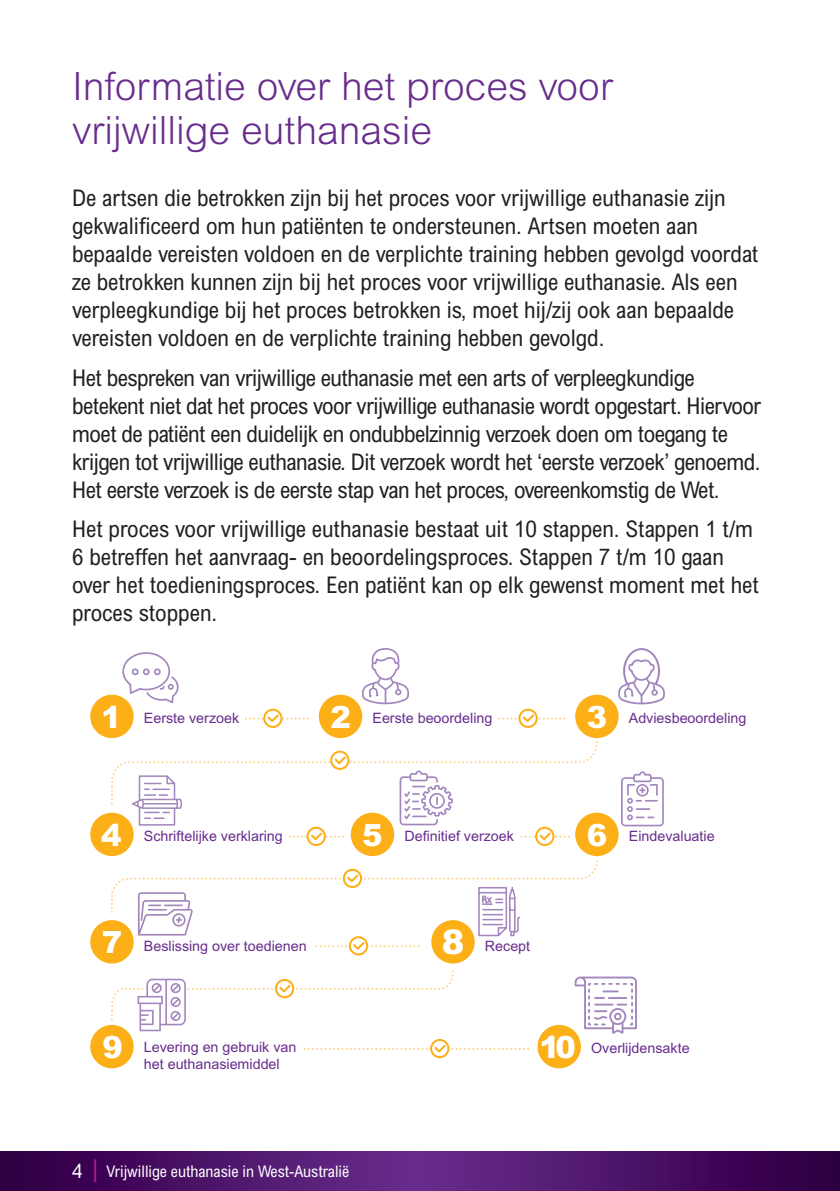
<style>
.page{position:relative;width:840px;height:1191px;background:#fff}
.page>*{position:absolute;margin:0;border:0;box-sizing:border-box;transform-origin:0 0}
.t1{font:300 39px/44px "Arial MT Std";color:#682c8d}
.t2{font:900 34px "Arial MT Std";color:#fff}
.t3{font:condensed 23px/28px "Arial MT Std";color:#231f20}
.t4{font:condensed 23px/28px "Arial MT Std";letter-spacing:-.02em;color:#231f20}
.t5{font:condensed 16px "Arial MT Std";color:#fff}
.t6{font:14.2px/17.2px "Arial MT Std";color:#682c8d}
.s1{font-weight:900;font-size:30.6px;color:#fff}
.s2{font-size:20px}
.s3{font-stretch:normal;font-size:24px;color:#aa218e}
</style>
<div class="page">
<svg style="left:0;top:1151px;width:839px;height:40px;background:#4b1267"></svg>
<svg style="left:362px;top:648px;width:47px;height:56px"></svg>
<div style="left:90px;top:694px;width:44px;height:44px;background:#fcaf17;border-radius:50%"></div>
<svg style="left:122px;top:652px;width:56px;height:51px"></svg>
<div style="left:318px;top:694px;width:44px;height:44px;background:#fcaf17;border-radius:50%"></div>
<div style="left:575px;top:694px;width:43px;height:44px;background:#fcaf17;border-radius:50%"></div>
<svg style="left:621px;top:771px;width:42px;height:55px"></svg>
<div style="left:263px;top:708px;width:19px;height:20px;border:2px solid #fcaf17;border-radius:50%"></div>
<svg style="left:246px;top:712px;width:63px;height:12px"></svg>
<div style="left:518px;top:708px;width:19px;height:20px;border:2px solid #fcaf17;border-radius:50%"></div>
<svg style="left:499px;top:712px;width:66px;height:12px"></svg>
<svg style="left:618px;top:648px;width:46px;height:56px"></svg>
<div style="left:90px;top:812px;width:44px;height:44px;background:#fcaf17;border-radius:50%"></div>
<div style="left:350px;top:812px;width:44px;height:44px;background:#fcaf17;border-radius:50%"></div>
<div style="left:575px;top:812px;width:43px;height:44px;background:#fcaf17;border-radius:50%"></div>
<div style="left:535px;top:826px;width:19px;height:20px;border:2px solid #fcaf17;border-radius:50%"></div>
<div style="left:306px;top:826px;width:19px;height:20px;border:2px solid #fcaf17;border-radius:50%"></div>
<div style="left:90px;top:920px;width:44px;height:43px;background:#fcaf17;border-radius:50%"></div>
<div style="left:90px;top:1025px;width:44px;height:43px;background:#fcaf17;border-radius:50%"></div>
<svg style="left:110px;top:742px;width:488px;height:100px"></svg>
<svg style="left:110px;top:861px;width:526px;height:208px"></svg>
<h1 class="t1" style="left:72px;top:65px;width:542px">Informatie over het proces voor vrijwillige euthanasie</h1>
<p class="t3" style="left:72px;top:184px;width:687px">De artsen die betrokken zijn bij het proces voor vrijwillige euthanasie zijn gekwalificeerd om hun patiënten te ondersteunen. Artsen moeten aan bepaalde vereisten voldoen en de verplichte training hebben gevolgd voordat ze betrokken kunnen zijn bij het proces voor vrijwillige euthanasie. Als een verpleegkundige bij het proces betrokken is, moet hij/zij ook aan bepaalde vereisten voldoen en de verplichte training hebben gevolgd.</p>
<p class="t4" style="left:72px;top:363px;width:690px">Het bespreken van vrijwillige euthanasie met een arts of verpleegkundige betekent niet dat het proces voor vrijwillige euthanasie wordt opgestart. Hiervoor moet de patiënt een duidelijk en ondubbelzinnig verzoek doen om toegang te krijgen tot vrijwillige euthanasie. Dit verzoek wordt het ‘eerste verzoek’ genoemd.<br>Het eerste verzoek is de eerste stap van het proces, overeenkomstig de Wet.</p>
<p class="t3" style="left:72px;top:514px;width:687px">Het proces voor vrijwillige euthanasie bestaat uit 10 stappen. Stappen 1 t/m 6 betreffen het aanvraag- en beoordelingsproces. Stappen 7 t/m 10 gaan over het toedieningsproces. Een patiënt kan op elk gewenst moment met het proces stoppen.</p>
<p class="t6" style="left:101px;top:709px;width:139px"><span class="s1">1</span> Eerste verzoek</p>
<p class="t6" style="left:330px;top:709px;width:163px"><span class="s1">2</span> Eerste beoordeling</p>
<p class="t6" style="left:586px;top:709px;width:161px"><span class="s1">3</span> Adviesbeoordeling</p>
<p class="t6" style="left:101px;top:827px;width:183px"><span class="s1">4</span> Schriftelijke verklaring</p>
<p class="t6" style="left:362px;top:827px;width:153px"><span class="s1">5</span> Definitief verzoek</p>
<p class="t6" style="left:586px;top:827px;width:129px"><span class="s1">6</span> Eindevaluatie</p>
<p class="t6" style="left:102px;top:937px;width:206px"><span class="s1">7</span> Beslissing over toedienen</p>
<h2 class="t2" style="left:441px;top:920px;width:24px">8</h2>
<p class="t6" style="left:484px;top:937px;width:47px">Recept</p>
<p class="t6" style="left:144px;top:1038px;width:154px;text-indent:-41px"><span class="s1">9</span> Levering en gebruik van het euthanasiemiddel</p>
<p class="t6" style="left:539px;top:1039px;width:151px"><span class="s1">10</span> Overlijdensakte</p>
<p class="t5" style="left:72px;top:1161px;width:278px"><span class="s2">4</span> <span class="s3">|</span> Vrijwillige euthanasie in West-Australië</p>
</div>
